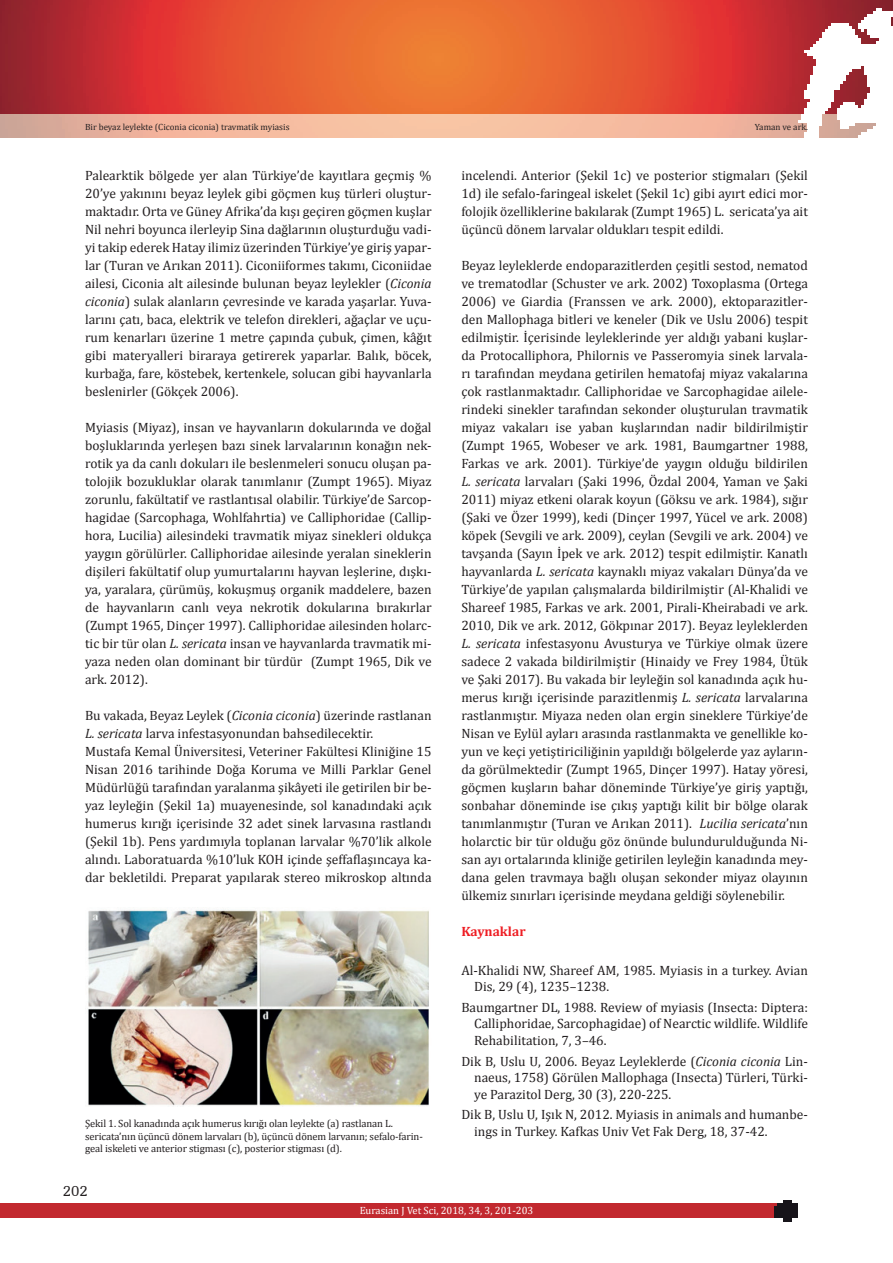
<style>
.page{position:relative;width:893px;height:1263px;background:#fff}
.page>*{position:absolute;margin:0;border:0;box-sizing:border-box;transform-origin:0 0}
.t1{font:15px "Humanist Slabserif 712 BT";color:#231f20}
.t2{font:13.5px/18px "Cambria";color:#231f20;text-align:justify}
.t3{font:700 13.5px "Cambria";color:#ee1d23}
.t4{font:10.5px/12.6px "Cambria";letter-spacing:-.01em;color:#231f20}
.t5{font:10.5px "Cambria";color:#fff}
.t6{font:9px "Cambria";color:#231f20}
.s1{font-style:italic}
</style>
<div class="page">
<img style="left:0;top:0;width:893px;height:1222px">
<img style="left:85px;top:908px;width:347px;height:199px">
<img style="left:85px;top:1107px;width:347px;height:1px">
<p class="t6" style="left:85px;top:121px;width:206px">Bir beyaz leylekte (Ciconia ciconia) travmatik myiasis</p>
<p class="t6" style="left:755px;top:121px;width:55px">Yaman ve ark.</p>
<p class="t2" style="left:85px;top:166px;width:348px">Palearktik bölgede yer alan Türkiye’de kayıtlara geçmiş % 20’ye yakınını beyaz leylek gibi göçmen kuş türleri oluştur&shy;maktadır. Orta ve Güney Afrika’da kışı geçiren göçmen kuşlar Nil nehri boyunca ilerleyip Sina dağlarının oluşturduğu vadi&shy;yi takip ederek Hatay ilimiz üzerinden Türkiye’ye giriş yapar&shy;lar (Turan ve Arıkan 2011). Ciconiiformes takımı, Ciconiidae ailesi, Ciconia alt ailesinde bulunan beyaz leylekler (<span class="s1">Ciconia ciconia</span>) sulak alanların çevresinde ve karada yaşarlar. Yuva&shy;larını çatı, baca, elektrik ve telefon direkleri, ağaçlar ve uçu&shy;rum kenarları üzerine 1 metre çapında çubuk, çimen, kâğıt gibi materyalleri biraraya getirerek yaparlar. Balık, böcek, kurbağa, fare, köstebek, kertenkele, solucan gibi hayvanlarla beslenirler (Gökçek 2006).</p>
<p class="t2" style="left:85px;top:418px;width:348px">Myiasis (Miyaz), insan ve hayvanların dokularında ve doğal boşluklarında yerleşen bazı sinek larvalarının konağın nek&shy;rotik ya da canlı dokuları ile beslenmeleri sonucu oluşan pa&shy;tolojik bozukluklar olarak tanımlanır (Zumpt 1965). Miyaz zorunlu, fakültatif ve rastlantısal olabilir. Türkiye’de Sarcop&shy;hagidae (Sarcophaga, Wohlfahrtia) ve Calliphoridae (Callip&shy;hora, Lucilia) ailesindeki travmatik miyaz sinekleri oldukça yaygın görülürler. Calliphoridae ailesinde yeralan sineklerin dişileri fakültatif olup yumurtalarını hayvan leşlerine, dışkı&shy;ya, yaralara, çürümüş, kokuşmuş organik maddelere, bazen de hayvanların canlı veya nekrotik dokularına bırakırlar (Zumpt 1965, Dinçer 1997). Calliphoridae ailesinden holarc&shy;tic bir tür olan <span class="s1">L. sericata</span> insan ve hayvanlarda travmatik mi&shy;yaza neden olan dominant bir türdür (Zumpt 1965, Dik ve ark. 2012).</p>
<p class="t2" style="left:85px;top:706px;width:348px;text-align:left">Bu vakada, Beyaz Leylek (<span class="s1">Ciconia ciconia</span>) üzerinde rastlanan <span class="s1">L. sericata</span> larva infestasyonundan bahsedilecektir.<br>Mustafa Kemal Üniversitesi, Veteriner Fakültesi Kliniğine 15<br>Nisan 2016 tarihinde Doğa Koruma ve Milli Parklar Genel Müdürlüğü tarafından yaralanma şikâyeti ile getirilen bir be&shy;yaz leyleğin (Şekil 1a) muayenesinde, sol kanadındaki açık humerus kırığı içerisinde 32 adet sinek larvasına rastlandı (Şekil 1b). Pens yardımıyla toplanan larvalar %70’lik alkole alındı. Laboratuarda %10’luk KOH içinde şeffaflaşıncaya ka&shy;dar bekletildi. Preparat yapılarak stereo mikroskop altında</p>
<p class="t4" style="left:85px;top:1117px;width:339px">Şekil 1. Sol kanadında açık humerus kırığı olan leylekte (a) rastlanan L. sericata’nın üçüncü dönem larvaları (b), üçüncü dönem larvanın; sefalo-farin&shy;geal iskeleti ve anterior stigması (c), posterior stigması (d).</p>
<p class="t1" style="left:63px;top:1181px;width:27px">202</p>
<p class="t2" style="left:461px;top:166px;width:348px">incelendi. Anterior (Şekil 1c) ve posterior stigmaları (Şekil 1d) ile sefalo-faringeal iskelet (Şekil 1c) gibi ayırt edici mor&shy;folojik özelliklerine bakılarak (Zumpt 1965) L. sericata’ya ait üçüncü dönem larvalar oldukları tespit edildi.</p>
<p class="t2" style="left:461px;top:256px;width:348px">Beyaz leyleklerde endoparazitlerden çeşitli sestod, nematod ve trematodlar (Schuster ve ark. 2002) Toxoplasma (Ortega 2006) ve Giardia (Franssen ve ark. 2000), ektoparazitler&shy;den Mallophaga bitleri ve keneler (Dik ve Uslu 2006) tespit edilmiştir. İçerisinde leyleklerinde yer aldığı yabani kuşlar&shy;da Protocalliphora, Philornis ve Passeromyia sinek larvala&shy;rı tarafından meydana getirilen hematofaj miyaz vakalarına çok rastlanmaktadır. Calliphoridae ve Sarcophagidae ailele&shy;rindeki sinekler tarafından sekonder oluşturulan travmatik miyaz vakaları ise yaban kuşlarından nadir bildirilmiştir (Zumpt 1965, Wobeser ve ark. 1981, Baumgartner 1988, Farkas ve ark. 2001). Türkiye’de yaygın olduğu bildirilen <span class="s1">L. sericata</span> larvaları (Şaki 1996, Özdal 2004, Yaman ve Şaki 2011) miyaz etkeni olarak koyun (Göksu ve ark. 1984), sığır (Şaki ve Özer 1999), kedi (Dinçer 1997, Yücel ve ark. 2008) köpek (Sevgili ve ark. 2009), ceylan (Sevgili ve ark. 2004) ve tavşanda (Sayın İpek ve ark. 2012) tespit edilmiştir. Kanatlı hayvanlarda <span class="s1">L. sericata</span> kaynaklı miyaz vakaları Dünya’da ve Türkiye’de yapılan çalışmalarda bildirilmiştir (Al-Khalidi ve Shareef 1985, Farkas ve ark. 2001, Pirali-Kheirabadi ve ark.<br>2010, Dik ve ark. 2012, Gökpınar 2017). Beyaz leyleklerden <span class="s1">L. sericata</span> infestasyonu Avusturya ve Türkiye olmak üzere sadece 2 vakada bildirilmiştir (Hinaidy ve Frey 1984, Ütük ve Şaki 2017). Bu vakada bir leyleğin sol kanadında açık hu&shy;merus kırığı içerisinde parazitlenmiş <span class="s1">L. sericata</span> larvalarına rastlanmıştır. Miyaza neden olan ergin sineklere Türkiye’de Nisan ve Eylül ayları arasında rastlanmakta ve genellikle ko&shy;yun ve keçi yetiştiriciliğinin yapıldığı bölgelerde yaz ayların&shy;da görülmektedir (Zumpt 1965, Dinçer 1997). Hatay yöresi, göçmen kuşların bahar döneminde Türkiye’ye giriş yaptığı, sonbahar döneminde ise çıkış yaptığı kilit bir bölge olarak tanımlanmıştır (Turan ve Arıkan 2011). <span class="s1">Lucilia sericata</span>’nın holarctic bir tür olduğu göz önünde bulundurulduğunda Ni&shy;san ayı ortalarında kliniğe getirilen leyleğin kanadında mey&shy;dana gelen travmaya bağlı oluşan sekonder miyaz olayının ülkemiz sınırları içerisinde meydana geldiği söylenebilir.</p>
<p class="t3" style="left:461px;top:922px;width:66px">Kaynaklar</p>
<p class="t2" style="left:474px;top:962px;width:335px;line-height:16.5px;text-indent:-13px">Al-Khalidi NW, Shareef AM, 1985. Myiasis in a turkey. Avian<br>Dis, 29 (4), 1235–1238.</p>
<p class="t2" style="left:474px;top:999px;width:335px;line-height:16.5px;text-indent:-13px">Baumgartner DL, 1988. Review of myiasis (Insecta: Diptera:<br>Calliphoridae, Sarcophagidae) of Nearctic wildlife. Wildlife Rehabilitation, 7, 3–46.</p>
<p class="t2" style="left:474px;top:1053px;width:335px;line-height:16.5px;text-indent:-13px">Dik B, Uslu U, 2006. Beyaz Leyleklerde (<span class="s1">Ciconia ciconia</span> Lin&shy;naeus, 1758) Görülen Mallophaga (Insecta) Türleri, Türki&shy;ye Parazitol Derg, 30 (3), 220-225.</p>
<p class="t2" style="left:474px;top:1106px;width:335px;line-height:16.5px;text-indent:-13px">Dik B, Uslu U, Işık N, 2012. Myiasis in animals and humanbe&shy;ings in Turkey. Kafkas Univ Vet Fak Derg, 18, 37-42.</p>
<p class="t5" style="left:360px;top:1204px;width:175px">Eurasian J Vet Sci, 2018, 34, 3, 201-203</p>
</div>
